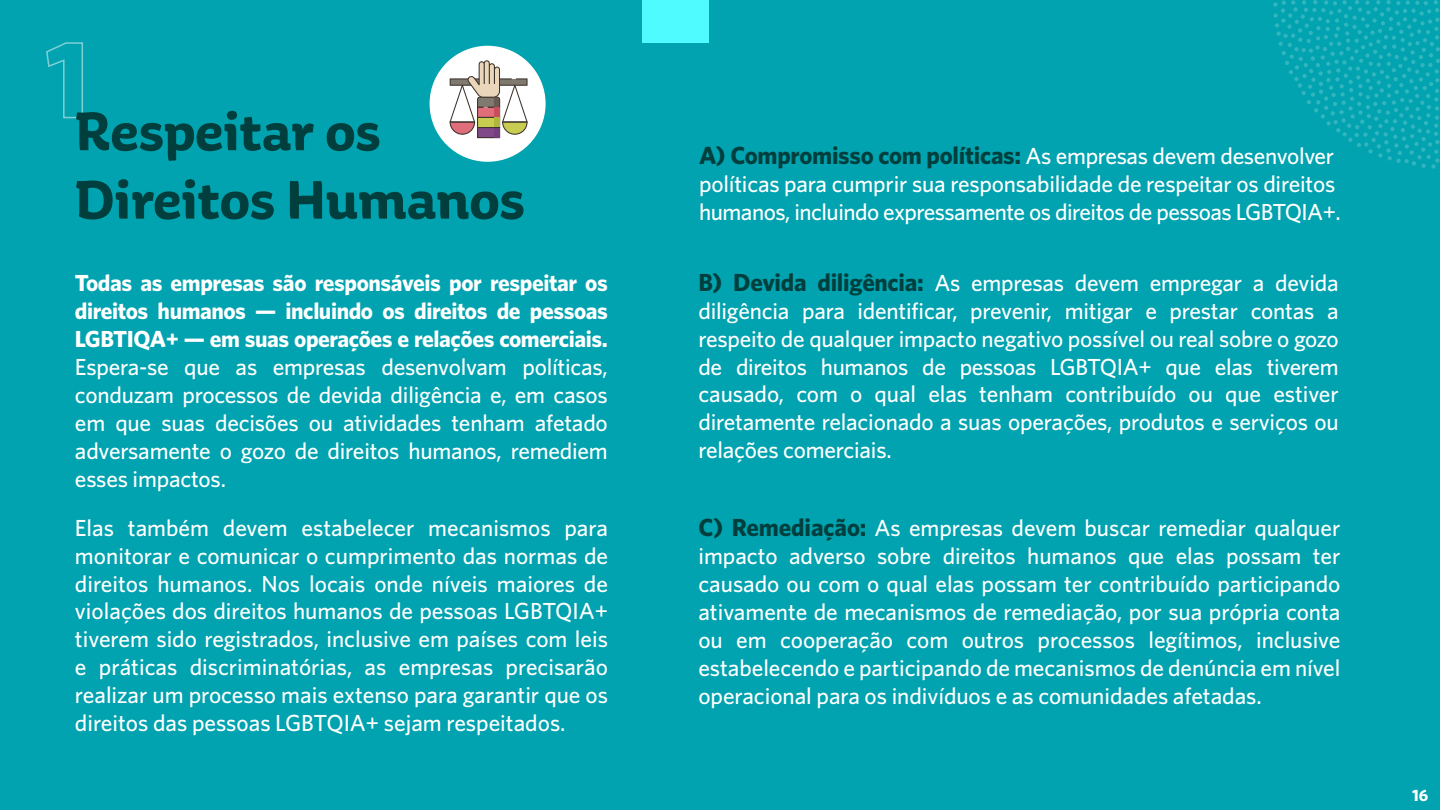
<style>
.page{position:relative;width:1440px;height:810px;background:#00a3af}
.page>*{position:absolute;margin:0;border:0;box-sizing:border-box;transform-origin:0 0}
.t1{font:700 57px/68.4px "Aniuk";color:#003f3d}
.t2{font:700 24.75px "Whitney";letter-spacing:-.01em;color:#003f3d}
.t3{font:500 23.25px/27.9px "Whitney";letter-spacing:-.01em;color:#fff;text-align:justify}
.t4{font:700 23.25px/27.9px "Whitney";letter-spacing:-.02em;color:#fff;text-align:justify}
.t5{font:700 16.5px "Whitney";color:#fff}
.s1{font-weight:500;font-size:23.25px;color:#fff}
.s2{font-weight:700;font-size:24.75px;color:#003f3d}
</style>
<div class="page">
<svg style="left:46px;top:42px;width:37px;height:77px"></svg>
<div style="left:430px;top:46px;width:116px;height:116px;background:#fff;border-radius:50%"></div>
<svg style="left:450px;top:60px;width:78px;height:78px"></svg>
<div style="left:494px;top:108px;width:5px;height:9px;background:#c84e5c"></div>
<div style="left:494px;top:118px;width:5px;height:9px;background:#aeb739"></div>
<svg style="left:1273px;top:0;width:167px;height:169px"></svg>
<div style="left:642px;top:0;width:67px;height:43px;background:#50fbff"></div>
<h1 class="t1" style="left:75px;top:97px;width:451px">Respeitar os<br>Direitos Humanos</h1>
<p class="t4" style="left:75px;top:269px;width:534px">Todas as empresas são responsáveis por respeitar os direitos humanos — incluindo os direitos de pessoas LGBTIQA+ — em suas operações e relações comerciais.</p>
<p class="t3" style="left:75px;top:352px;width:534px">Espera-se que as empresas desenvolvam políticas, conduzam processos de devida diligência e, em casos em que suas decisões ou atividades tenham afetado adversamente o gozo de direitos humanos, remediem esses impactos.</p>
<p class="t3" style="left:75px;top:513px;width:535px">Elas também devem estabelecer mecanismos para monitorar e comunicar o cumprimento das normas de direitos humanos. Nos locais onde níveis maiores de violações dos direitos humanos de pessoas LGBTQIA+ tiverem sido registrados, inclusive em países com leis e práticas discriminatórias, as empresas precisarão realizar um processo mais extenso para garantir que os direitos das pessoas LGBTQIA+ sejam respeitados.</p>
<p class="t2" style="left:699px;top:141px;width:636px">A) Compromisso com políticas: <span class="s1">As empresas devem desenvolver</span></p>
<p class="t3" style="left:699px;top:169px;width:643px">políticas para cumprir sua responsabilidade de respeitar os direitos humanos, incluindo expressamente os direitos de pessoas LGBTQIA+.</p>
<p class="t3" style="left:698px;top:268px;width:642px"><span class="s2">B) Devida diligência:</span> As empresas devem empregar a devida diligência para identificar, prevenir, mitigar e prestar contas a respeito de qualquer impacto negativo possível ou real sobre o gozo de direitos humanos de pessoas LGBTQIA+ que elas tiverem causado, com o qual elas tenham contribuído ou que estiver diretamente relacionado a suas operações, produtos e serviços ou relações comerciais.</p>
<p class="t3" style="left:698px;top:513px;width:644px"><span class="s2">C) Remediação:</span> As empresas devem buscar remediar qualquer impacto adverso sobre direitos humanos que elas possam ter causado ou com o qual elas possam ter contribuído participando ativamente de mecanismos de remediação, por sua própria conta ou em cooperação com outros processos legítimos, inclusive estabelecendo e participando de mecanismos de denúncia em nível operacional para os indivíduos e as comunidades afetadas.</p>
<p class="t5" style="left:1412px;top:786px;width:18px">16</p>
</div>
